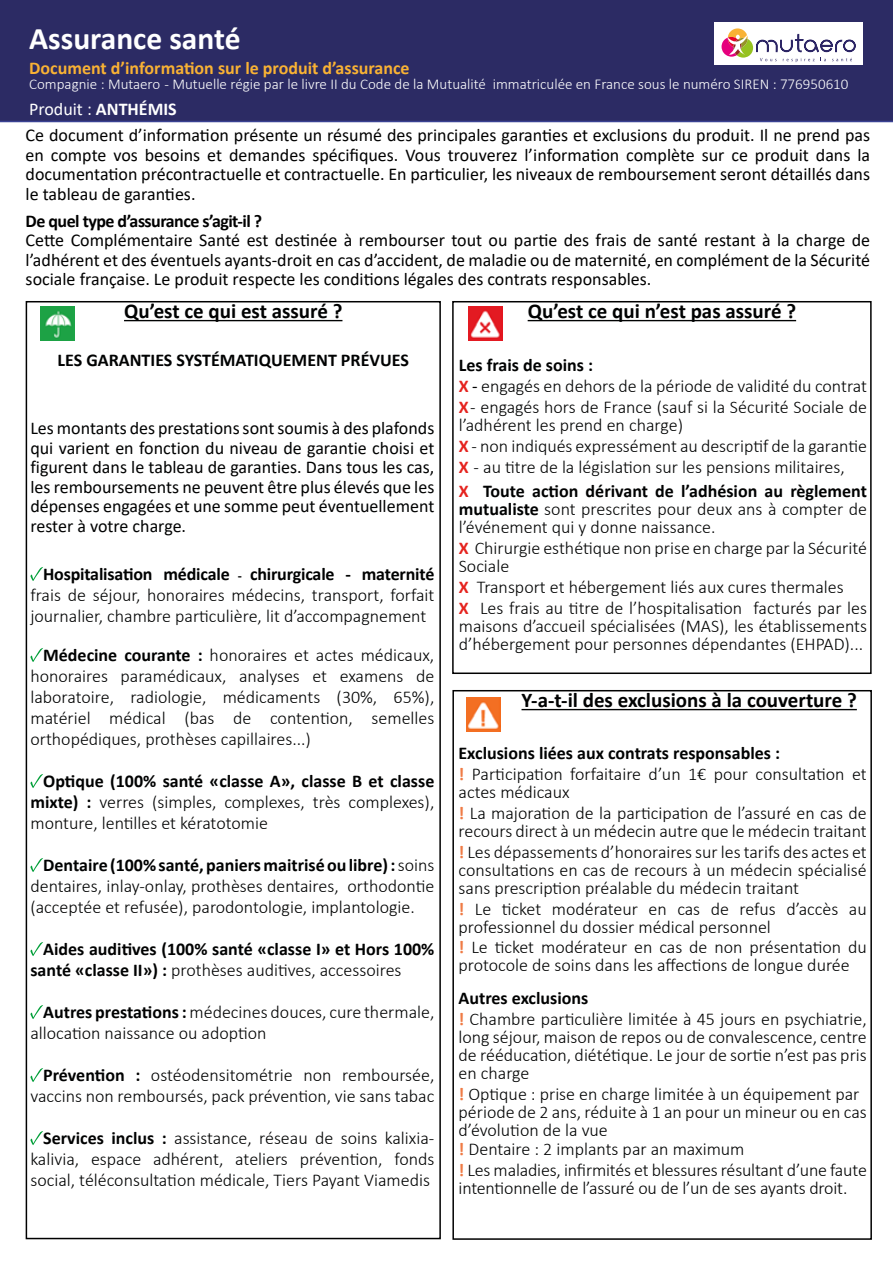
<style>
.page{position:relative;width:893px;height:1263px;background:#fff}
.page>*{position:absolute;margin:0;border:0;box-sizing:border-box;transform-origin:0 0}
.t1{font:700 31.5px "Calibri";color:#fff}
.t2{font:700 21px "Calibri";color:#010202}
.t3{font:300 18px/21px "Calibri";color:#010202}
.t4{font:18px/19.5px "Calibri";color:#000;text-align:justify}
.t5{font:18px/19.5px "Calibri";color:#010202;text-align:justify}
.t6{font:700 18px/21px "Calibri";color:#010202}
.t7{font:700 18px "Calibri";color:#f9b234}
.t8{font:700 18px "Calibri";letter-spacing:-.03em;color:#000}
.t9{font:300 15px "Calibri";color:#fff}
.s1{color:#fff}
.s2{font-weight:700;color:#fff}
.s3{font-weight:700}
.s4{font-weight:700;font-size:13.5px}
.s5{font-weight:300}
.s6{font-weight:700;color:#e5231e}
.s7{font-weight:400}
.s8{font-weight:700;color:#ef7b45}
</style>
<div class="page">
<hr style="left:124px;top:320px;width:218px;height:1px;background:#010202">
<div style="left:26px;top:301px;width:415px;height:938px;border:2px solid #000"></div>
<hr style="left:528px;top:320px;width:268px;height:1px;background:#010202">
<div style="left:452px;top:301px;width:420px;height:373px;border:2px solid #000"></div>
<div style="left:0;top:0;width:893px;height:122px;background:#2c2b64"></div>
<div style="left:714px;top:23px;width:149px;height:42px;background:#fff"></div>
<svg style="left:720px;top:0;width:136px;height:113px"></svg>
<svg style="left:30px;top:567px;width:13px;height:14px"></svg>
<svg style="left:30px;top:648px;width:13px;height:14px"></svg>
<svg style="left:30px;top:774px;width:13px;height:14px"></svg>
<svg style="left:30px;top:858px;width:13px;height:14px"></svg>
<svg style="left:30px;top:942px;width:13px;height:14px"></svg>
<svg style="left:30px;top:1005px;width:13px;height:14px"></svg>
<svg style="left:30px;top:1068px;width:13px;height:14px"></svg>
<svg style="left:30px;top:1131px;width:13px;height:14px"></svg>
<hr style="left:521px;top:709px;width:336px;height:1px;background:#010202">
<div style="left:452px;top:690px;width:420px;height:550px;border:2px solid #000"></div>
<img style="left:466px;top:698px;width:34px;height:34px">
<img style="left:468px;top:307px;width:34px;height:34px">
<img style="left:41px;top:307px;width:34px;height:34px">
<h1 class="t1" style="left:29px;top:16px;width:213px">Assurance santé</h1>
<p class="t7" style="left:29px;top:56px;width:382px">Document d’information sur le produit d’assurance</p>
<p class="t9" style="left:29px;top:75px;width:821px">Compagnie : Mutaero - Mutuelle régie par le livre II du Code de la Mutualité immatriculée en France sous le numéro SIREN : 776950610</p>
<p class="t4" style="left:26px;top:95px;width:846px;line-height:26.2px"><span class="s1">Produit :</span> <span class="s2">ANTHÉMIS<br></span>Ce document d’information présente un résumé des principales garanties et exclusions du produit. Il ne prend pas</p>
<p class="t4" style="left:26px;top:144px;width:846px">en compte vos besoins et demandes spécifiques. Vous trouverez l’information complète sur ce produit dans la documentation précontractuelle et contractuelle. En particulier, les niveaux de remboursement seront détaillés dans le tableau de garanties.</p>
<p class="t8" style="left:26px;top:208px;width:238px">De quel type d’assurance s’agit-il ?</p>
<p class="t4" style="left:26px;top:230px;width:846px">Cette Complémentaire Santé est destinée à rembourser tout ou partie des frais de santé restant à la charge de l’adhérent et des éventuels ayants-droit en cas d’accident, de maladie ou de maternité, en complément de la Sécurité sociale française. Le produit respecte les conditions légales des contrats responsables.</p>
<p class="t2" style="left:124px;top:296px;width:220px">Qu’est ce qui est assuré ?</p>
<p class="t6" style="left:58px;top:349px;width:353px">LES GARANTIES SYSTÉMATIQUEMENT PRÉVUES</p>
<p class="t5" style="left:30px;top:418px;width:405px">Les montants des prestations sont soumis à des plafonds qui varient en fonction du niveau de garantie choisi et figurent dans le tableau de garanties. Dans tous les cas, les remboursements ne peuvent être plus élevés que les dépenses engagées et une somme peut éventuellement rester à votre charge.</p>
<p class="t3" style="left:30px;top:563px;width:405px;text-align:justify;text-indent:13px"><span class="s3">Hospitalisation médicale</span> <span class="s4">-</span> <span class="s3">chirurgicale - maternité </span>frais de séjour, honoraires médecins, transport, forfait journalier, chambre particulière, lit d’accompagnement</p>
<p class="t3" style="left:30px;top:644px;width:405px;text-align:justify;text-indent:13px"><span class="s3">Médecine courante :</span> honoraires et actes médicaux, honoraires paramédicaux, analyses et examens de laboratoire, radiologie, médicaments (30%, 65%), matériel médical (bas de contention, semelles orthopédiques, prothèses capillaires...)</p>
<p class="t3" style="left:30px;top:770px;width:405px;text-align:justify;text-indent:13px"><span class="s3">Optique (100% santé «classe A», classe B et classe mixte) :</span> verres (simples, complexes, très complexes), monture, lentilles et kératotomie</p>
<p class="t3" style="left:30px;top:854px;width:405px;text-align:justify;text-indent:13px"><span class="s3">Dentaire (100% santé, paniers maitrisé ou libre) :</span> soins dentaires, inlay-onlay, prothèses dentaires, orthodontie (acceptée et refusée), parodontologie, implantologie.</p>
<p class="t6" style="left:30px;top:938px;width:405px;text-indent:13px">Aides auditives (100% santé «classe I» et Hors 100% santé «classe II») : <span class="s5">prothèses auditives, accessoires</span></p>
<p class="t3" style="left:30px;top:1001px;width:405px;text-indent:13px"><span class="s3">Autres prestations :</span> médecines douces, cure thermale, allocation naissance ou adoption</p>
<p class="t3" style="left:30px;top:1064px;width:405px;text-align:right"><span class="s3">Prévention :</span> ostéodensitométrie non remboursée, vaccins non remboursés, pack prévention, vie sans tabac</p>
<p class="t3" style="left:30px;top:1127px;width:405px;text-align:justify;text-indent:13px"><span class="s3">Services inclus :</span> assistance, réseau de soins kalixia&shy;kalivia, espace adhérent, ateliers prévention, fonds social, téléconsultation médicale, Tiers Payant Viamedis</p>
<p class="t2" style="left:528px;top:296px;width:270px">Qu’est ce qui n’est pas assuré ?</p>
<p class="t3" style="left:459px;top:354px;width:410px"><span class="s3">Les frais de soins :<br></span><span class="s6">X</span> <span class="s7">-</span> engagés en dehors de la période de validité du contrat<br><span class="s6">X</span>- engagés hors de France (sauf si la Sécurité Sociale de</p>
<p class="t3" style="left:459px;top:414px;width:410px">l’adhérent les prend en charge)<br><span class="s6">X</span> - non indiqués expressément au descriptif de la garantie<br><span class="s6">X</span> - au titre de la législation sur les pensions militaires,</p>
<p class="t3" style="left:459px;top:482px;width:410px;line-height:18px;text-align:justify"><span class="s6">X</span> <span class="s3">Toute action dérivant de l’adhésion au règlement mutualiste</span> sont prescrites pour deux ans à compter de l’événement qui y donne naissance.</p>
<p class="t3" style="left:459px;top:539px;width:410px;line-height:18px"><span class="s6">X</span> Chirurgie esthétique non prise en charge par la Sécurité<br>Sociale</p>
<p class="t3" style="left:459px;top:576px;width:410px"><span class="s6">X</span> Transport et hébergement liés aux cures thermales<br><span class="s6">X</span> Les frais au titre de l’hospitalisation facturés par les</p>
<p class="t3" style="left:459px;top:617px;width:410px;line-height:18px">maisons d’accueil spécialisées (MAS), les établissements d’hébergement pour personnes dépendantes (EHPAD)...</p>
<p class="t2" style="left:521px;top:685px;width:337px">Y-a-t-il des exclusions à la couverture ?</p>
<p class="t3" style="left:458px;top:742px;width:410px"><span class="s3">Exclusions liées aux contrats responsables :<br></span><span class="s8">!</span> Participation forfaitaire d’un 1€ pour consultation et</p>
<p class="t3" style="left:458px;top:781px;width:410px">actes médicaux<br><span class="s8">!</span> La majoration de la participation de l’assuré en cas de</p>
<p class="t3" style="left:459px;top:820px;width:410px">recours direct à un médecin autre que le médecin traitant <span class="s8">!</span> Les dépassements d’honoraires sur les tarifs des actes et</p>
<p class="t3" style="left:459px;top:861px;width:410px;line-height:18px">consultations en cas de recours à un médecin spécialisé sans prescription préalable du médecin traitant</p>
<p class="t3" style="left:459px;top:900px;width:410px;line-height:18.5px"><span class="s8">!</span> Le ticket modérateur en cas de refus d’accès au professionnel du dossier médical personnel<br><span class="s8">!</span> Le ticket modérateur en cas de non présentation du protocole de soins dans les affections de longue durée</p>
<p class="t3" style="left:459px;top:987px;width:410px"><span class="s3">Autres exclusions<br></span><span class="s8">!</span> Chambre particulière limitée à 45 jours en psychiatrie,</p>
<p class="t3" style="left:459px;top:1027px;width:410px;line-height:18px;text-align:justify">long séjour, maison de repos ou de convalescence, centre de rééducation, diététique. Le jour de sortie n’est pas pris en charge</p>
<p class="t3" style="left:459px;top:1084px;width:410px;line-height:19.2px"><span class="s8">!</span> Optique : prise en charge limitée à un équipement par période de 2 ans, réduite à 1 an pour un mineur ou en cas d’évolution de la vue<br><span class="s8">!</span> Dentaire : 2 implants par an maximum<br><span class="s8">!</span> Les maladies, infirmités et blessures résultant d’une faute</p>
<p class="t3" style="left:459px;top:1177px;width:390px">intentionnelle de l’assuré ou de l’un de ses ayants droit.</p>
</div>
